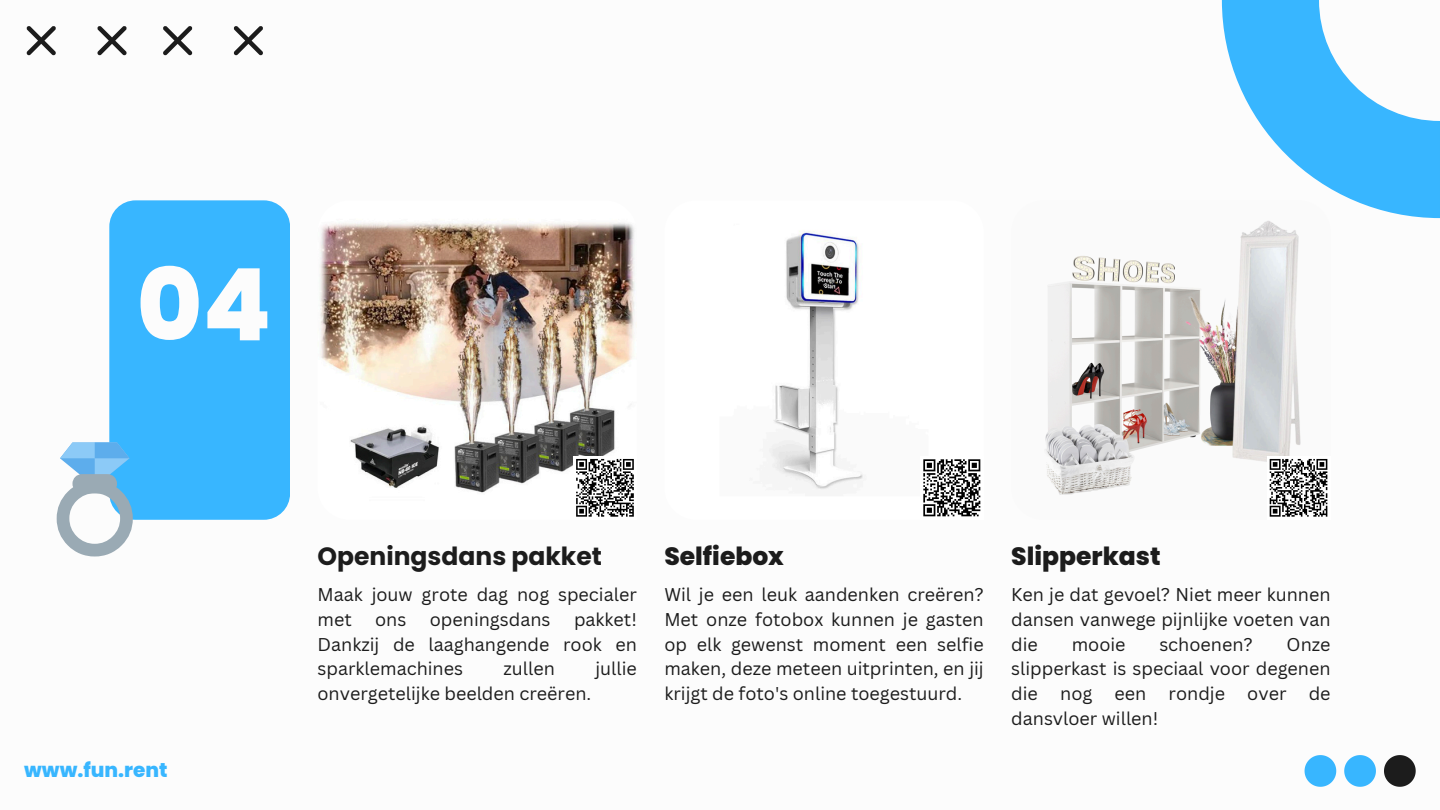
<style>
.page{position:relative;width:1440px;height:810px;background:#fff}
.page>*{position:absolute;margin:0;border:0;box-sizing:border-box;transform-origin:0 0}
.t1{font:800 100px "Poppins";color:#fcfcfc}
.t2{font:800 25px "Poppins";color:#1c1c1c}
.t3{font:700 25px "Poppins";color:#1c1c1c}
.t4{font:800 20px "Poppins";color:#38b6ff}
.t5{font:18px/24.8px "Canva Sans";color:#1c1c1c;text-align:justify}
</style>
<div class="page">
<svg style="left:1222px;top:0;width:218px;height:218px;fill:#38b6ff"></svg>
<svg style="left:1384px;top:755px;width:32px;height:32px"></svg>
<svg style="left:1344px;top:755px;width:32px;height:32px"></svg>
<svg style="left:1305px;top:755px;width:31px;height:32px"></svg>
<svg style="left:26px;top:26px;width:30px;height:29px"></svg>
<svg style="left:97px;top:26px;width:30px;height:29px"></svg>
<svg style="left:163px;top:26px;width:29px;height:29px"></svg>
<svg style="left:234px;top:26px;width:29px;height:29px"></svg>
<img style="left:318px;top:200px;width:319px;height:320px;border-radius:32px">
<div style="left:109px;top:200px;width:181px;height:320px;background:#38b6ff;border-radius:26px"></div>
<img style="left:664px;top:200px;width:320px;height:320px;border-radius:32px">
<img style="left:1011px;top:200px;width:320px;height:320px;border-radius:32px">
<div style="left:573px;top:456px;width:64px;height:64px;background:#fff"></div>
<svg style="left:576px;top:458px;width:58px;height:59px"></svg>
<div style="left:1267px;top:456px;width:64px;height:64px;background:#fff"></div>
<svg style="left:1269px;top:458px;width:59px;height:59px"></svg>
<div style="left:920px;top:456px;width:64px;height:64px;background:#fff"></div>
<svg style="left:923px;top:459px;width:58px;height:58px"></svg>
<svg style="left:109px;top:443px;width:24px;height:77px"></svg>
<p class="t1" style="left:137px;top:235px;width:136px">04</p>
<p class="t4" style="left:24px;top:756px;width:145px">www.fun.rent</p>
<p class="t3" style="left:318px;top:539px;width:286px">Openingsdans pakket</p>
<h1 class="t5" style="left:318px;top:582px;width:321px">Maak jouw grote dag nog specialer met</h1>
<h1 class="t5" style="left:318px;top:606px;width:321px;text-indent:257px">pakket!<br>Dankzij de laaghangende rook en sparklemachines</h1>
<h1 class="t5" style="left:375px;top:606px;width:33px">ons</h1>
<h1 class="t5" style="left:430px;top:606px;width:122px">openingsdans</h1>
<h1 class="t5" style="left:504px;top:656px;width:53px">zullen</h1>
<h1 class="t5" style="left:595px;top:656px;width:43px">jullie</h1>
<h1 class="t5" style="left:318px;top:681px;width:275px">onvergetelijke beelden creëren.</h1>
<p class="t2" style="left:664px;top:539px;width:121px">Selfiebox</p>
<p class="t5" style="left:664px;top:582px;width:321px">Wil je een leuk aandenken creëren?<br>Met onze fotobox kunnen je gasten op elk gewenst moment een selfie maken, deze meteen uitprinten, en jij krijgt de foto's online toegestuurd.</p>
<h1 class="t2" style="left:1011px;top:539px;width:151px">Slipperkast</h1>
<p class="t5" style="left:1011px;top:582px;width:321px">Ken je dat gevoel? Niet meer kunnen dansen vanwege pijnlijke voeten van die</p>
<p class="t5" style="left:1072px;top:631px;width:55px">mooie</p>
<p class="t5" style="left:1159px;top:631px;width:95px">schoenen?</p>
<p class="t5" style="left:1011px;top:631px;width:321px;text-indent:275px">Onze slipperkast is speciaal voor degenen die nog een rondje over de dansvloer willen!</p>
</div>
